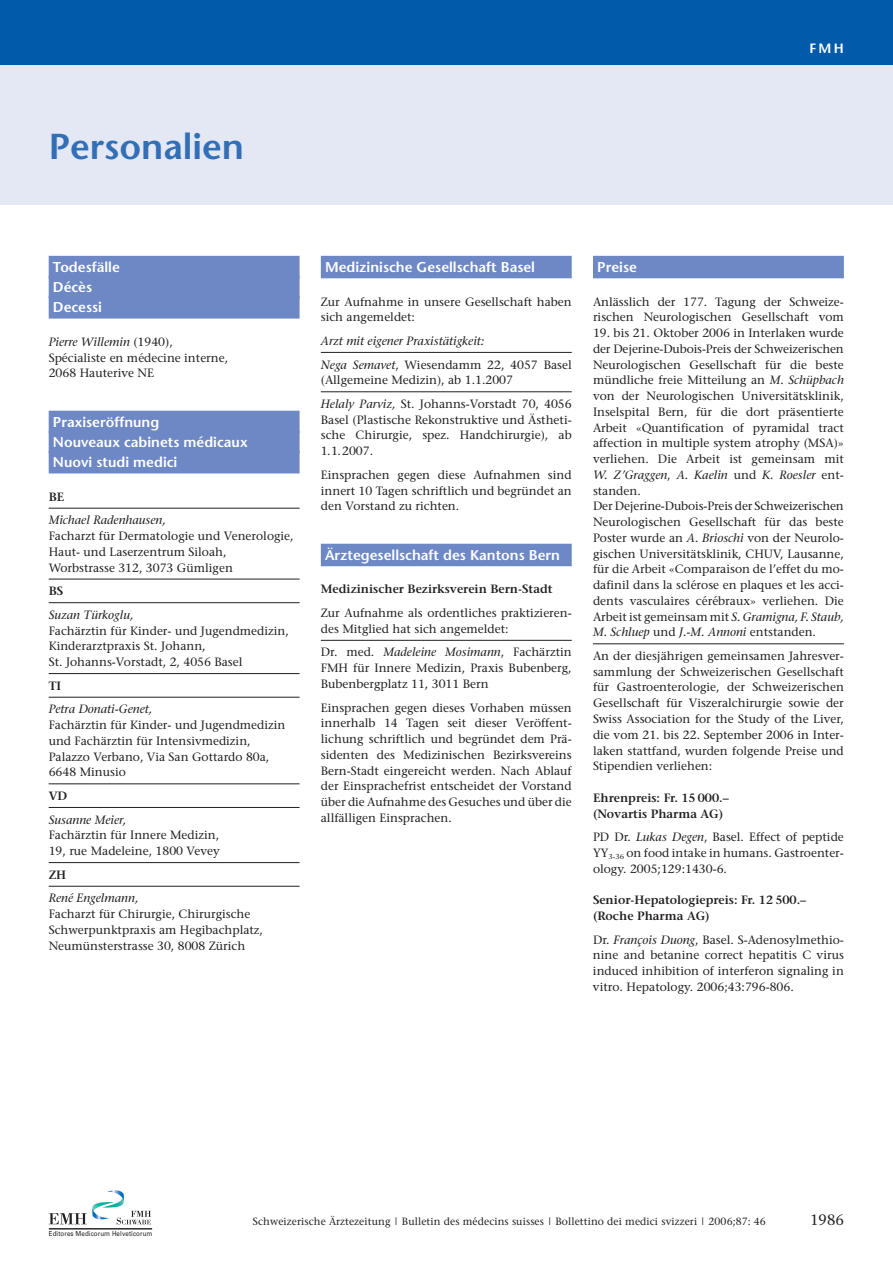
<style>
.page{position:relative;width:893px;height:1263px;background:#fff}
.page>*{position:absolute;margin:0;border:0;box-sizing:border-box;transform-origin:0 0}
.t1{font:600 36px "Stone Sans";color:#326fb7}
.t2{font:15px "Stone Serif";color:#231f20}
.t3{font:600 14.25px/20.1px "Stone Sans";color:#fff}
.t4{font:600 13.5px "Stone Sans";color:#fff}
.t5{font:12px/15.8px "Stone Serif";color:#231f20}
.t6{font:italic 12px/23.5px "Stone Serif";color:#231f20}
.t7{font:600 12px/15.8px "Stone Serif";color:#231f20}
.t8{font:10.5px "Stone Serif";letter-spacing:.01em;color:#231f20}
.t9{font:6.9px "Univers";letter-spacing:.015em;color:#231f20;scale:.9 1}
.s1{font-style:italic}
.s2{font-style:normal}
</style>
<div class="page">
<div style="left:0;top:64px;width:893px;height:141px;background:#e4e8f4"></div>
<div style="left:49px;top:256px;width:251px;height:22px;background:#6d88c5"></div>
<div style="left:49px;top:276px;width:251px;height:22px;background:#6d88c5"></div>
<div style="left:49px;top:296px;width:251px;height:23px;background:#6d88c5"></div>
<div style="left:49px;top:411px;width:251px;height:22px;background:#6d88c5"></div>
<div style="left:49px;top:431px;width:251px;height:22px;background:#6d88c5"></div>
<div style="left:49px;top:451px;width:251px;height:22px;background:#6d88c5"></div>
<hr style="left:49px;top:508px;width:251px;height:1px;background:#231f20">
<hr style="left:49px;top:579px;width:251px;height:1px;background:#231f20">
<hr style="left:49px;top:602px;width:251px;height:1px;background:#231f20">
<hr style="left:49px;top:673px;width:251px;height:1px;background:#231f20">
<hr style="left:49px;top:697px;width:251px;height:1px;background:#231f20">
<hr style="left:49px;top:783px;width:251px;height:1px;background:#231f20">
<hr style="left:49px;top:807px;width:251px;height:1px;background:#231f20">
<hr style="left:49px;top:862px;width:251px;height:1px;background:#231f20">
<hr style="left:49px;top:886px;width:251px;height:1px;background:#231f20">
<div style="left:321px;top:256px;width:251px;height:22px;background:#6d88c5"></div>
<hr style="left:321px;top:352px;width:251px;height:1px;background:#231f20">
<hr style="left:321px;top:391px;width:251px;height:1px;background:#231f20">
<div style="left:321px;top:544px;width:251px;height:22px;background:#6d88c5"></div>
<hr style="left:321px;top:640px;width:251px;height:1px;background:#231f20">
<div style="left:593px;top:256px;width:251px;height:22px;background:#6d88c5"></div>
<hr style="left:593px;top:643px;width:251px;height:1px;background:#231f20">
<svg style="left:49px;top:1190px;width:102px;height:34px"></svg>
<hr style="left:49px;top:1228px;width:103px;height:1px;background:#231f20">
<div style="left:0;top:0;width:893px;height:64px;background:#015aaa"></div>
<h1 class="t1" style="left:49px;top:132px;width:197px">Personalien</h1>
<p class="t4" style="left:809px;top:42px;width:36px">FMH</p>
<p class="t3" style="left:53px;top:258px;width:68px">Todesfälle<br>Décès<br>Decessi</p>
<p class="t5" style="left:49px;top:335px;width:181px"><span class="s1">Pierre Willemin</span> (1940),<br>Spécialiste en médecine interne,<br>2068 Hauterive NE</p>
<p class="t3" style="left:53px;top:413px;width:196px">Praxiseröffnung<br>Nouveaux cabinets médicaux<br>Nuovi studi medici</p>
<p class="t7" style="left:49px;top:490px;width:17px">BE</p>
<p class="t6" style="left:49px;top:509px;width:119px">Michael Radenhausen,</p>
<p class="t5" style="left:49px;top:529px;width:246px">Facharzt für Dermatologie und Venerologie,<br>Haut- und Laserzentrum Siloah,<br>Worbstrasse 312, 3073 Gümligen</p>
<p class="t7" style="left:49px;top:584px;width:16px">BS</p>
<p class="t6" style="left:49px;top:604px;width:86px">Suzan Türkoglu,</p>
<p class="t5" style="left:49px;top:624px;width:242px">Fachärztin für Kinder- und Jugendmedizin,<br>Kinderarztpraxis St. Johann,<br>St. Johanns-Vorstadt, 2, 4056 Basel</p>
<p class="t7" style="left:49px;top:679px;width:14px">TI</p>
<p class="t6" style="left:49px;top:698px;width:105px">Petra Donati-Genet,</p>
<p class="t5" style="left:49px;top:718px;width:238px">Fachärztin für Kinder- und Jugendmedizin und Fachärztin für Intensivmedizin, Palazzo Verbano, Via San Gottardo 80a, 6648 Minusio</p>
<p class="t7" style="left:49px;top:789px;width:20px">VD</p>
<p class="t6" style="left:49px;top:809px;width:79px">Susanne Meier,</p>
<p class="t5" style="left:49px;top:828px;width:173px">Fachärztin für Innere Medizin,<br>19, rue Madeleine, 1800 Vevey</p>
<p class="t7" style="left:49px;top:868px;width:19px">ZH</p>
<p class="t6" style="left:49px;top:887px;width:91px">René Engelmann,</p>
<p class="t5" style="left:49px;top:907px;width:216px">Facharzt für Chirurgie, Chirurgische<br>Schwerpunktpraxis am Hegibachplatz,<br>Neumünsterstrasse 30, 8008 Zürich</p>
<p class="t3" style="left:325px;top:258px;width:211px">Medizinische Gesellschaft Basel</p>
<p class="t5" style="left:321px;top:295px;width:252px">Zur Aufnahme in unsere Gesellschaft haben sich angemeldet:</p>
<p class="t6" style="left:321px;top:330px;width:252px">Arzt mit eigener Praxistätigkeit:<br>Nega Semavet<span class="s2">, Wiesendamm 22, 4057 Basel</span></p>
<p class="t5" style="left:321px;top:369px;width:252px;line-height:23.7px">(Allgemeine Medizin), ab 1.1.2007<br><span class="s1">Helaly Parviz,</span> St. Johanns-Vorstadt 70, 4056</p>
<p class="t5" style="left:321px;top:413px;width:252px;text-align:justify">Basel (Plastische Rekonstruktive und Ästheti&shy;sche Chirurgie, spez. Handchirurgie), ab 1.1.2007.</p>
<p class="t5" style="left:321px;top:468px;width:252px;text-align:justify">Einsprachen gegen diese Aufnahmen sind innert 10 Tagen schriftlich und begründet an den Vorstand zu richten.</p>
<p class="t3" style="left:325px;top:546px;width:236px">Ärztegesellschaft des Kantons Bern</p>
<p class="t7" style="left:321px;top:582px;width:233px">Medizinischer Bezirksverein Bern-Stadt</p>
<p class="t5" style="left:321px;top:606px;width:252px">Zur Aufnahme als ordentliches praktizieren&shy;des Mitglied hat sich angemeldet:</p>
<p class="t5" style="left:321px;top:645px;width:252px;text-align:justify">Dr. med. <span class="s1">Madeleine Mosimann</span>, Fachärztin FMH für Innere Medizin, Praxis Bubenberg, Bubenbergplatz 11, 3011 Bern</p>
<p class="t5" style="left:321px;top:701px;width:252px;text-align:justify">Einsprachen gegen dieses Vorhaben müssen innerhalb 14 Tagen seit dieser Veröffent&shy;lichung schriftlich und begründet dem Prä&shy;sidenten des Medizinischen Bezirksvereins Bern-Stadt eingereicht werden. Nach Ablauf der Einsprachefrist entscheidet der Vorstand über die Aufnahme des Gesuches und über die allfälligen Einsprachen.</p>
<p class="t3" style="left:597px;top:258px;width:41px">Preise</p>
<p class="t5" style="left:593px;top:295px;width:252px">Anlässlich der 177. Tagung der Schweize&shy;rischen Neurologischen Gesellschaft vom</p>
<p class="t5" style="left:593px;top:326px;width:252px">19. bis 21. Oktober 2006 in Interlaken wurde der Dejerine-Dubois-Preis der Schweizerischen Neurologischen Gesellschaft für die beste mündliche freie Mitteilung an <span class="s1">M. Schüpbach </span>von der Neurologischen Universitätsklinik, Inselspital Bern, für die dort präsentierte Arbeit «Quantification of pyramidal tract affection in multiple system atrophy (MSA)» verliehen. Die Arbeit ist gemeinsam mit <span class="s1">W. Z’Graggen</span>, <span class="s1">A. Kaelin</span> und <span class="s1">K. Roesler</span> ent&shy;standen.<br>Der Dejerine-Dubois-Preis der Schweizerischen Neurologischen Gesellschaft für das beste Poster wurde an <span class="s1">A. Brioschi</span> von der Neurolo&shy;gischen Universitätsklinik, CHUV, Lausanne, für die Arbeit «Comparaison de l’effet du mo&shy;dafinil dans la sclérose en plaques et les acci&shy;dents vasculaires cérébraux» verliehen. Die Arbeit ist gemeinsam mit <span class="s1">S. Gramigna, F. Staub, M. Schluep</span> und <span class="s1">J.-M. Annoni</span> entstanden.</p>
<p class="t5" style="left:593px;top:649px;width:252px;text-align:justify">An der diesjährigen gemeinsamen Jahresver&shy;sammlung der Schweizerischen Gesellschaft für Gastroenterologie, der Schweizerischen Gesellschaft für Viszeralchirurgie sowie der Swiss Association for the Study of the Liver, die vom 21. bis 22. September 2006 in Inter&shy;laken stattfand, wurden folgende Preise und Stipendien verliehen:</p>
<p class="t7" style="left:593px;top:791px;width:137px">Ehrenpreis: Fr. 15 000.– (Novartis Pharma AG)</p>
<p class="t5" style="left:593px;top:830px;width:252px;text-align:justify">PD Dr. <span class="s1">Lukas Degen</span>, Basel. Effect of peptide YY<sub>3-36</sub> on food intake in humans. Gastroenter&shy;ology. 2005;129:1430-6.</p>
<p class="t7" style="left:593px;top:893px;width:215px">Senior-Hepatologiepreis: Fr. 12 500.– (Roche Pharma AG)</p>
<p class="t5" style="left:593px;top:932px;width:252px;text-align:justify">Dr. <span class="s1">François Duong</span>, Basel. S-Adenosylmethio&shy;nine and betanine correct hepatitis C virus induced inhibition of interferon signaling in vitro. Hepatology. 2006;43:796-806.</p>
<p class="t9" style="left:49px;top:1229px;width:117px">Editores Medicorum Helveticorum</p>
<p class="t8" style="left:253px;top:1217px;width:515px">Schweizerische Ärztezeitung | Bulletin des médecins suisses | Bollettino dei medici svizzeri | 2006;87: 46</p>
<p class="t2" style="left:810px;top:1213px;width:35px">1986</p>
</div>
